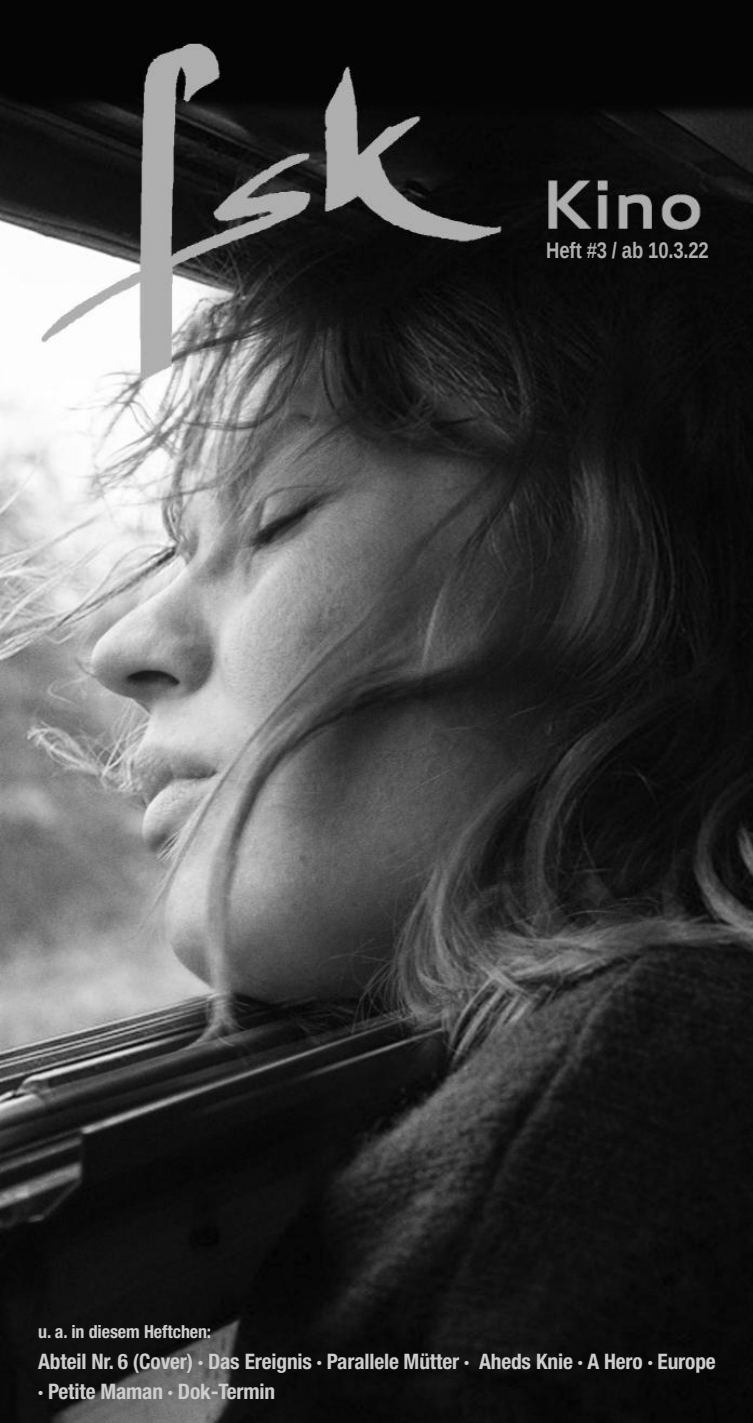
<style>
.page{position:relative;width:753px;height:1423px;background:#fff}
.page>*{position:absolute;margin:0;border:0;box-sizing:border-box;transform-origin:0 0}
.t1{font:700 22.5px "Liberation Sans Narrow";letter-spacing:-.005em;color:#afafaf}
.t2{font:700 condensed 21.38px/29.7px "Helvetica Neue LT Std";letter-spacing:-.005em;color:#cdcdcd}
.t3{font:700 condensed 18px "Helvetica Neue LT Std";color:#cdcdcd}
</style>
<div class="page">
<img style="left:0;top:0;width:753px;height:1422px">
<p class="t1" style="left:546px;top:236px;width:164px">Heft #3 / ab 10.3.22</p>
<p class="t3" style="left:38px;top:1324px;width:174px">u. a. in diesem Heftchen:</p>
<p class="t2" style="left:38px;top:1349px;width:679px">Abteil Nr. 6 (Cover) · Das Ereignis · Parallele Mütter · Aheds Knie · A Hero · Europe · Petite Maman · Dok-Termin</p>
</div>
